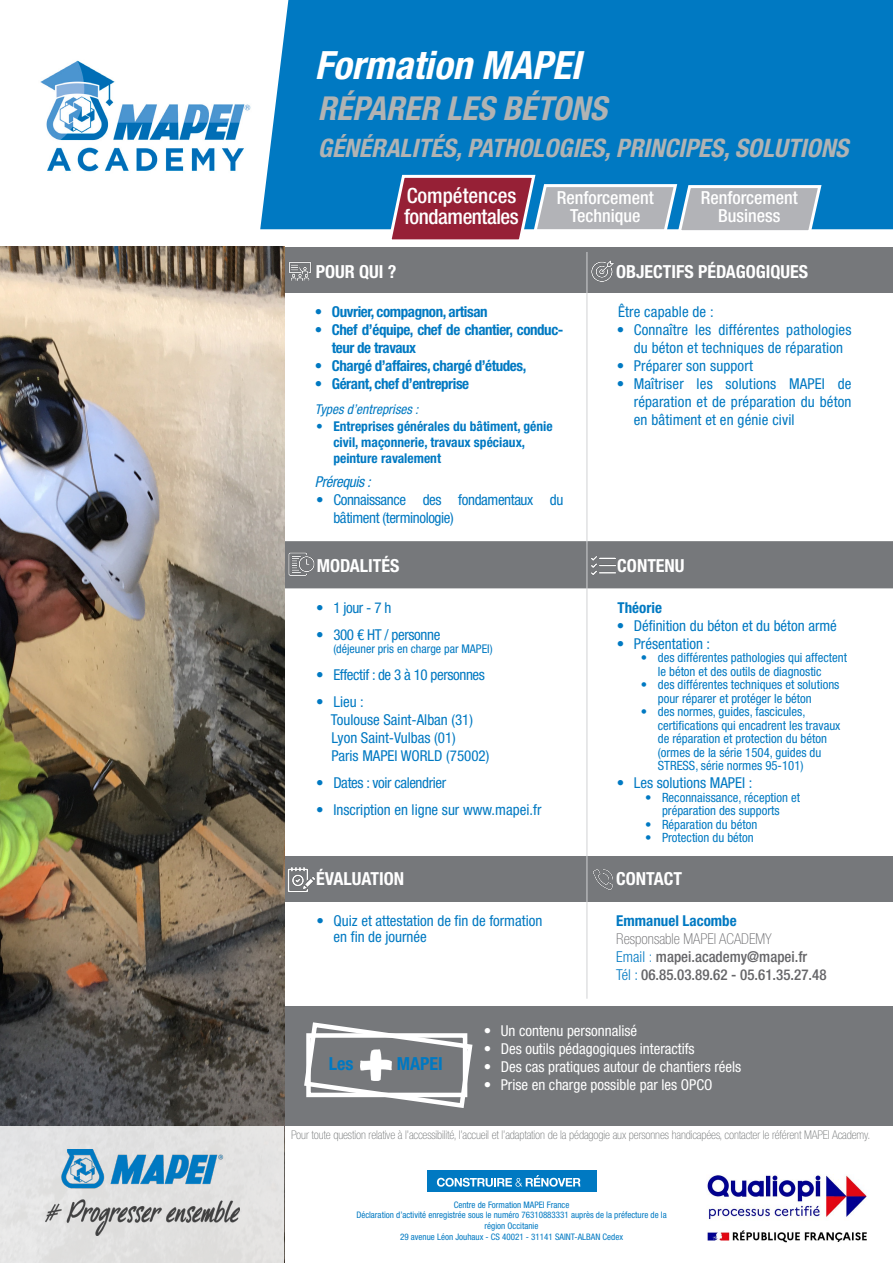
<style>
.page{position:relative;width:893px;height:1263px;background:#fff}
.page>*{position:absolute;margin:0;border:0;box-sizing:border-box;transform-origin:0 0}
.t1{font:italic 700 condensed 39px "Helvetica Neue LT Std";color:#fff}
.t2{font:italic 700 condensed 33px "Helvetica Neue LT Std";color:#b1b3b3}
.t3{font:italic 700 condensed 25.5px "Helvetica Neue LT Std";color:#b1b3b3}
.t4{font:500 condensed 21px/21px "Helvetica Neue LT Std";letter-spacing:-.02em;color:#fff}
.t5{font:700 condensed 18px "Helvetica Neue LT Std";color:#fff}
.t6{font:500 condensed 18px/18px "Helvetica Neue LT Std";color:#fff;text-align:center}
.t7{font:700 condensed 18px "Helvetica Neue LT Std";color:#0079c2}
.t8{font:condensed 15px/18px "Helvetica Neue LT Std";color:#0079c2;text-align:center}
.t9{font:700 condensed 15px/18px "Helvetica Neue LT Std";letter-spacing:-.03em;color:#0079c2}
.t10{font:condensed 15px "Helvetica Neue LT Std";color:#fff}
.t11{font:condensed 15px/18px "Helvetica Neue LT Std";letter-spacing:-.025em;color:#0079c2}
.t12{font:500 condensed 15px "Helvetica Neue LT Std";color:#656568}
.t13{font:100 condensed 15px "Helvetica Neue LT Std";color:#6b6b6e}
.t14{font:700 condensed 15px "Helvetica Neue LT Std";color:#0079c2}
.t15{font:italic condensed 15px "Helvetica Neue LT Std";letter-spacing:-.025em;color:#0079c2}
.t16{font:700 condensed 13.5px/16.2px "Helvetica Neue LT Std";color:#0079c2}
.t17{font:italic condensed 13.5px "Helvetica Neue LT Std";color:#0079c2}
.t18{font:condensed 12.75px/13.5px "Helvetica Neue LT Std";color:#0079c2}
.t19{font:100 condensed 12px "Helvetica Neue LT Std";letter-spacing:-.01em;color:#727576}
.t20{font:condensed 12px "Helvetica Neue LT Std";color:#0079c2}
.t21{font:condensed 9px/10.8px "Helvetica Neue LT Std";color:#0079c2;text-align:center}
.s1{font-weight:300;color:#0079c2}
.s2{font-weight:300;color:#318fcd}
</style>
<div class="page">
<div style="left:282px;top:1007px;width:611px;height:119px;background:#76787b"></div>
<div style="left:282px;top:856px;width:611px;height:46px;background:#76787b"></div>
<div style="left:284px;top:541px;width:609px;height:47px;background:#76787b"></div>
<div style="left:282px;top:247px;width:611px;height:45px;background:#76787b"></div>
<img style="left:0;top:247px;width:284px;height:879px">
<div style="left:260px;top:0;width:633px;height:229px;background:#0079c2"></div>
<img style="left:40px;top:60px;width:211px;height:112px">
<svg style="left:304px;top:1022px;width:169px;height:86px"></svg>
<div style="left:427px;top:1171px;width:169px;height:21px;background:#0079c2"></div>
<svg style="left:437px;top:1175px;width:143px;height:12px"></svg>
<hr style="left:587px;top:252px;width:1px;height:747px;background:#d1d2d4">
<div style="left:0;top:1126px;width:284px;height:137px;background:#e3e3e2"></div>
<img style="left:45px;top:1149px;width:195px;height:86px">
<svg style="left:377px;top:173px;width:451px;height:67px"></svg>
<img style="left:286px;top:547px;width:31px;height:30px">
<img style="left:289px;top:262px;width:22px;height:19px">
<img style="left:592px;top:260px;width:22px;height:22px">
<img style="left:591px;top:553px;width:24px;height:24px">
<img style="left:288px;top:867px;width:27px;height:25px">
<img style="left:593px;top:869px;width:20px;height:21px">
<img style="left:707px;top:1175px;width:160px;height:68px">
<p class="t1" style="left:315px;top:42px;width:268px">Formation MAPEI</p>
<p class="t2" style="left:318px;top:88px;width:291px">RÉPARER LES BÉTONS</p>
<p class="t3" style="left:318px;top:133px;width:532px">GÉNÉRALITÉS, PATHOLOGIES, PRINCIPES, SOLUTIONS</p>
<p class="t4" style="left:404px;top:184px;width:116px">Compétences fondamentales</p>
<p class="t6" style="left:701px;top:189px;width:99px">Renforcement</p>
<p class="t6" style="left:557px;top:189px;width:99px">Renforcement<br>Technique</p>
<p class="t6" style="left:718px;top:207px;width:64px">Business</p>
<p class="t5" style="left:316px;top:260px;width:82px">POUR QUI ?</p>
<p class="t5" style="left:616px;top:260px;width:194px">OBJECTIFS PÉDAGOGIQUES</p>
<p class="t9" style="left:315px;top:303px;width:174px">• Ouvrier, compagnon, artisan</p>
<p class="t9" style="left:332px;top:321px;width:233px;text-indent:-17px">• Chef d’équipe, chef de chantier, conduc&shy;teur de travaux</p>
<p class="t9" style="left:315px;top:357px;width:213px">• Chargé d’affaires, chargé d’études,</p>
<p class="t9" style="left:315px;top:375px;width:156px">• Gérant, chef d’entreprise</p>
<p class="t17" style="left:315px;top:402px;width:105px">Types d’entreprises :</p>
<p class="t16" style="left:333px;top:417px;width:221px;text-indent:-17px">• Entreprises générales du bâtiment, génie civil, maçonnerie, travaux spéciaux, peinture ravalement</p>
<p class="t15" style="left:315px;top:473px;width:57px">Prérequis :</p>
<p class="t11" style="left:333px;top:491px;width:232px;text-indent:-17px">• Connaissance des fondamentaux du bâtiment (terminologie)</p>
<p class="t8" style="left:618px;top:303px;width:97px">Être capable de :</p>
<p class="t8" style="left:617px;top:321px;width:236px">• Connaître les différentes pathologies du béton et techniques de réparation</p>
<p class="t8" style="left:617px;top:357px;width:138px">• Préparer son support</p>
<p class="t8" style="left:634px;top:375px;width:219px;text-align:justify;text-indent:-17px">• Maîtriser les solutions MAPEI de réparation et de préparation du béton en bâtiment et en génie civil</p>
<p class="t5" style="left:317px;top:555px;width:84px">MODALITÉS</p>
<p class="t5" style="left:617px;top:555px;width:69px">CONTENU</p>
<p class="t8" style="left:316px;top:598px;width:77px">• 1 jour - 7 h</p>
<p class="t11" style="left:316px;top:625px;width:125px">• 300 € HT / personne</p>
<p class="t20" style="left:333px;top:642px;width:161px">(déjeuner pris en charge par MAPEI)</p>
<p class="t11" style="left:316px;top:666px;width:170px">• Effectif : de 3 à 10 personnes</p>
<p class="t8" style="left:316px;top:693px;width:49px">• Lieu :</p>
<p class="t8" style="left:331px;top:711px;width:144px">Toulouse Saint-Alban (31)</p>
<p class="t8" style="left:332px;top:729px;width:126px">Lyon Saint-Vulbas (01)</p>
<p class="t8" style="left:332px;top:747px;width:159px">Paris MAPEI WORLD (75002)</p>
<p class="t11" style="left:316px;top:774px;width:131px">• Dates : voir calendrier</p>
<p class="t8" style="left:316px;top:801px;width:227px">• Inscription en ligne sur www.mapei.fr</p>
<p class="t14" style="left:617px;top:598px;width:46px">Théorie</p>
<p class="t8" style="left:617px;top:616px;width:222px">• Définition du béton et du béton armé</p>
<p class="t8" style="left:617px;top:634px;width:95px">• Présentation :</p>
<p class="t18" style="left:658px;top:651px;width:191px;text-indent:-17px">• des différentes pathologies qui affectent le béton et des outils de diagnostic</p>
<p class="t18" style="left:658px;top:678px;width:183px;text-indent:-17px">• des différentes techniques et solutions pour réparer et protéger le béton</p>
<p class="t18" style="left:658px;top:705px;width:184px;text-indent:-17px">• des normes, guides, fascicules, certifications qui encadrent les travaux de réparation et protection du béton (ormes de la série 1504, guides du STRESS, série normes 95-101)</p>
<p class="t8" style="left:617px;top:774px;width:137px">• Les solutions MAPEI :</p>
<p class="t18" style="left:645px;top:790px;width:157px;text-align:center">• Reconnaissance, réception et préparation des supports</p>
<p class="t18" style="left:645px;top:817px;width:114px">• Réparation du béton</p>
<p class="t18" style="left:645px;top:831px;width:110px">• Protection du béton</p>
<p class="t5" style="left:316px;top:868px;width:90px">ÉVALUATION</p>
<p class="t5" style="left:616px;top:867px;width:67px">CONTACT</p>
<p class="t8" style="left:334px;top:912px;width:210px;line-height:17px;text-align:left;text-indent:-17px">• Quiz et attestation de fin de formation en fin de journée</p>
<p class="t14" style="left:616px;top:911px;width:122px">Emmanuel Lacombe</p>
<p class="t13" style="left:616px;top:930px;width:157px">Responsable MAPEI ACADEMY</p>
<p class="t12" style="left:616px;top:947px;width:193px"><span class="s1">Email</span> <span class="s2">:</span> mapei.academy@mapei.fr</p>
<p class="t12" style="left:616px;top:965px;width:212px"><span class="s1">Tél :</span> 06.85.03.89.62 - 05.61.35.27.48</p>
<p class="t7" style="left:329px;top:1053px;width:26px">Les</p>
<p class="t7" style="left:397px;top:1053px;width:47px">MAPEI</p>
<p class="t10" style="left:484px;top:1022px;width:155px">• Un contenu personnalisé</p>
<p class="t10" style="left:484px;top:1040px;width:213px">• Des outils pédagogiques interactifs</p>
<p class="t10" style="left:484px;top:1058px;width:259px">• Des cas pratiques autour de chantiers réels</p>
<p class="t10" style="left:484px;top:1076px;width:230px">• Prise en charge possible par les OPCO</p>
<p class="t19" style="left:291px;top:1128px;width:581px">Pour toute question relative à l’accessibilité, l’accueil et l’adaptation de la pédagogie aux personnes handicapées, contacter le référent MAPEI Academy.</p>
<p class="t21" style="left:454px;top:1199px;width:117px">Centre de Formation MAPEI France</p>
<p class="t21" style="left:356px;top:1210px;width:312px">Déclaration d’activité enregistrée sous le numéro 76310883331 auprès de la préfecture de la région Occitanie</p>
<p class="t21" style="left:400px;top:1231px;width:224px">29 avenue Léon Jouhaux - CS 40021 - 31141 SAINT-ALBAN Cedex</p>
</div>
